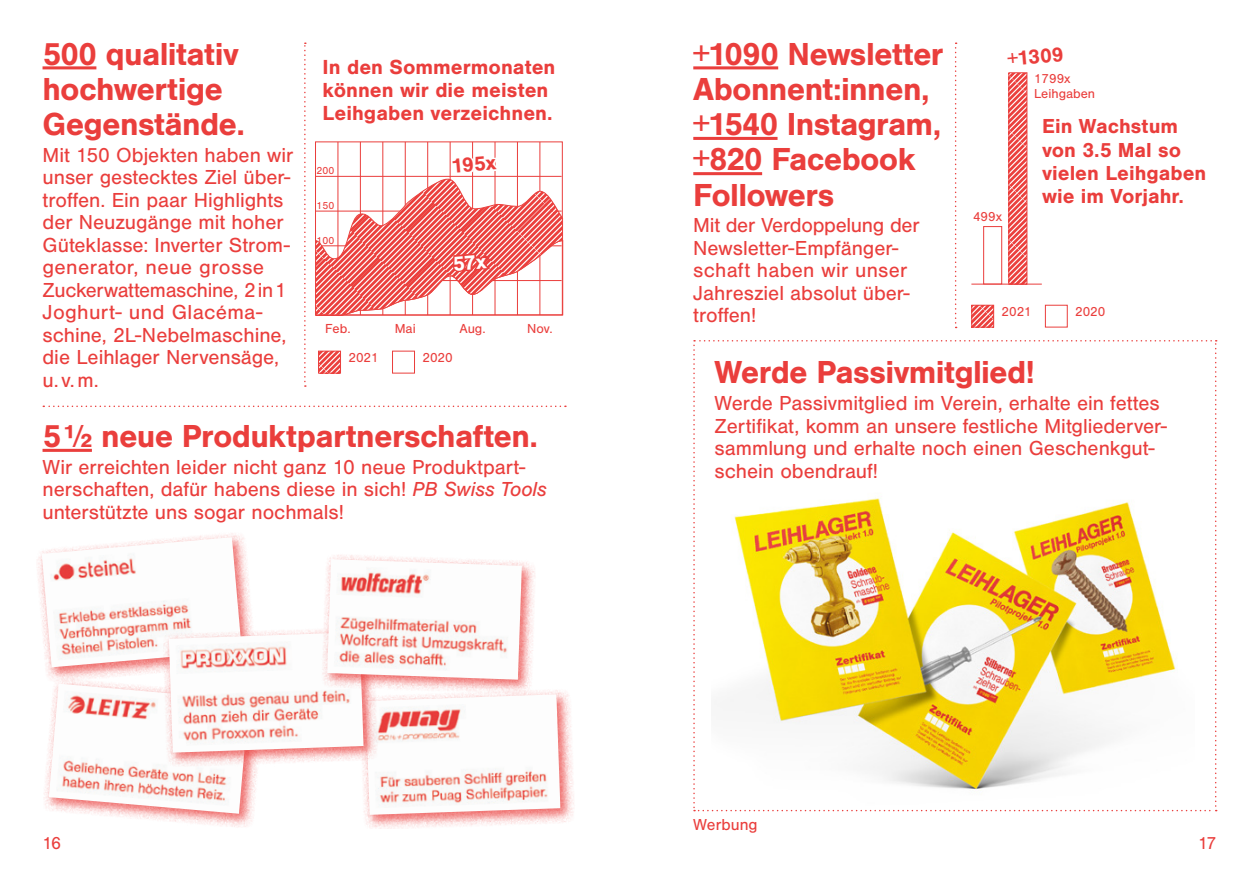
<style>
.page{position:relative;width:1259px;height:893px;background:#fff}
.page>*{position:absolute;margin:0;border:0;box-sizing:border-box;transform-origin:0 0}
.Kästchen_Linksbündig{font:700 33px/35.2px "Nimbus San";letter-spacing:-.02em;color:#ea3e3c}
.t1{font:700 21.15px/23.4px "Nimbus San";color:#ea3e3c}
.Kästchen_linksbündig{font:21px/22.5px "Nimbus San";letter-spacing:-.005em;color:#ea3e3c}
.t2{font:700 21px/23.2px "Nimbus San";color:#ea3e3c}
.t3{font:18px "Nimbus San";color:#ea3e3c}
._11Pt_Linksbündig{font:16.5px "Nimbus San";color:#ea3e3c}
.t4{font:13.5px/15px "Nimbus San";color:#ea3e3c}
.t5{font:10.5px "Nimbus San";color:#ea3e3c}
.s1{font-style:italic}
</style>
<div class="page">
<svg style="left:693px;top:340px;width:523px;height:471px"></svg>
<div style="left:36px;top:531px;width:220px;height:151px;background:#ea3e3c;opacity:.75"></div>
<img style="left:42px;top:537px;width:200px;height:130px">
<hr style="left:338px;top:142px;width:1px;height:173px;background:#ea3e3c">
<hr style="left:450px;top:142px;width:1px;height:173px;background:#ea3e3c">
<hr style="left:360px;top:142px;width:1px;height:173px;background:#ea3e3c">
<hr style="left:495px;top:142px;width:1px;height:173px;background:#ea3e3c">
<hr style="left:382px;top:142px;width:1px;height:173px;background:#ea3e3c">
<hr style="left:517px;top:142px;width:1px;height:173px;background:#ea3e3c">
<hr style="left:405px;top:142px;width:1px;height:173px;background:#ea3e3c">
<hr style="left:539px;top:142px;width:1px;height:173px;background:#ea3e3c">
<hr style="left:427px;top:142px;width:1px;height:173px;background:#ea3e3c">
<hr style="left:472px;top:142px;width:1px;height:173px;background:#ea3e3c">
<div style="left:318px;top:351px;width:23px;height:22px;border:1px solid #ea3e3c"></div>
<svg style="left:318px;top:351px;width:22px;height:22px"></svg>
<div style="left:392px;top:351px;width:23px;height:22px;border:1px solid #ea3e3c"></div>
<div style="left:43px;top:678px;width:220px;height:150px;background:#ea3e3c;opacity:.75"></div>
<img style="left:49px;top:684px;width:200px;height:130px">
<div style="left:360px;top:688px;width:215px;height:141px;background:#ea3e3c;opacity:.75"></div>
<img style="left:366px;top:694px;width:194px;height:121px">
<hr style="left:43px;top:66px;width:53px;height:3px;background:#ea3e3c">
<svg style="left:304px;top:43px;width:2px;height:344px"></svg>
<svg style="left:955px;top:43px;width:1px;height:285px"></svg>
<div style="left:983px;top:226px;width:19px;height:58px;border:1px solid #ea3e3c"></div>
<svg style="left:1010px;top:74px;width:15px;height:208px;background:#f07a78"></svg>
<hr style="left:971px;top:284px;width:70px;height:1px;background:#ea3e3c">
<div style="left:1008px;top:72px;width:19px;height:212px;border:1px solid #ea3e3c"></div>
<div style="left:971px;top:305px;width:23px;height:22px;border:1px solid #ea3e3c"></div>
<svg style="left:971px;top:305px;width:22px;height:22px"></svg>
<div style="left:1045px;top:305px;width:22px;height:22px;border:1px solid #ea3e3c"></div>
<hr style="left:43px;top:449px;width:49px;height:3px;background:#ea3e3c">
<svg style="left:43px;top:406px;width:523px;height:1px"></svg>
<div style="left:163px;top:626px;width:215px;height:141px;background:#ea3e3c;opacity:.75"></div>
<img style="left:169px;top:632px;width:194px;height:121px">
<div style="left:321px;top:553px;width:216px;height:141px;background:#ea3e3c;opacity:.75"></div>
<img style="left:327px;top:559px;width:195px;height:121px">
<img style="left:711px;top:478px;width:483px;height:328px">
<hr style="left:693px;top:66px;width:85px;height:3px;background:#ea3e3c">
<hr style="left:693px;top:137px;width:84px;height:3px;background:#ea3e3c">
<hr style="left:693px;top:172px;width:69px;height:3px;background:#ea3e3c">
<svg style="left:315px;top:153px;width:248px;height:163px"></svg>
<p class="Kästchen_Linksbündig" style="left:43px;top:36px;width:204px">500 qualitativ hochwertige<br>Gegenstände.</p>
<p class="Kästchen_linksbündig" style="left:43px;top:144px;width:252px">Mit 150 Objekten haben wir unser gestecktes Ziel über&shy;troffen. Ein paar Highlights der Neuzugänge mit hoher<br>Güteklasse: Inverter Strom&shy;generator, neue grosse<br>Zuckerwattemaschine, 2in1<br>Joghurt- und Glacéma&shy;schine, 2L-Nebelmaschine, die Leihlager Nervensäge, u. v.m.</p>
<p class="t1" style="left:322px;top:55px;width:234px">In den Sommermonaten können wir die meisten<br>Leihgaben verzeichnen.</p>
<p class="t1" style="left:450px;top:155px;width:47px;rotate:-5deg">195x</p>
<p class="t5" style="left:317px;top:165px;width:19px">200</p>
<p class="t5" style="left:317px;top:200px;width:19px">150</p>
<p class="t5" style="left:317px;top:234px;width:19px">100</p>
<p class="t4" style="left:325px;top:321px;width:27px">Feb.</p>
<p class="t4" style="left:395px;top:321px;width:23px">Mai</p>
<p class="t4" style="left:459px;top:321px;width:28px">Aug.</p>
<p class="t4" style="left:527px;top:321px;width:27px">Nov.</p>
<p class="t4" style="left:348px;top:351px;width:32px">2021</p>
<p class="t4" style="left:422px;top:351px;width:32px">2020</p>
<p class="Kästchen_Linksbündig" style="left:43px;top:419px;width:497px">5½ neue Produktpartnerschaften.</p>
<p class="Kästchen_linksbündig" style="left:43px;top:456px;width:506px">Wir erreichten leider nicht ganz 10 neue Produktpart&shy;nerschaften, dafür habens diese in sich! <span class="s1">PB Swiss Tools </span>unterstützte uns sogar nochmals!</p>
<p class="Kästchen_Linksbündig" style="left:693px;top:36px;width:252px">+1090 Newsletter<br>Abonnent:innen,</p>
<p class="Kästchen_Linksbündig" style="left:693px;top:107px;width:250px">+1540 Instagram, +820 Facebook<br>Followers</p>
<p class="Kästchen_linksbündig" style="left:693px;top:214px;width:228px">Mit der Verdoppelung der<br>Newsletter-Empfänger&shy;schaft haben wir unser<br>Jahresziel absolut über&shy;troffen!</p>
<p class="t2" style="left:1006px;top:47px;width:58px;rotate:-5deg">+1309</p>
<p class="t4" style="left:1034px;top:71px;width:63px">1799x<br>Leihgaben</p>
<p class="t4" style="left:973px;top:209px;width:31px">499x</p>
<p class="t2" style="left:1042px;top:115px;width:166px">Ein Wachstum von 3.5 Mal so vielen Leihgaben wie im Vorjahr.</p>
<p class="t4" style="left:1001px;top:305px;width:32px">2021</p>
<p class="t4" style="left:1075px;top:305px;width:32px">2020</p>
<p class="Kästchen_Linksbündig" style="left:714px;top:355px;width:322px">Werde Passivmitglied!</p>
<p class="Kästchen_linksbündig" style="left:714px;top:392px;width:454px">Werde Passivmitglied im Verein, erhalte ein fettes Zertifikat, komm an unsere festliche Mitgliederver&shy;sammlung und erhalte noch einen Geschenkgut&shy;schein obendrauf!</p>
<p class="_11Pt_Linksbündig" style="left:693px;top:816px;width:66px">Werbung</p>
<p class="t3" style="left:43px;top:833px;width:20px">16</p>
<p class="t3" style="left:1198px;top:833px;width:20px">17</p>
</div>
